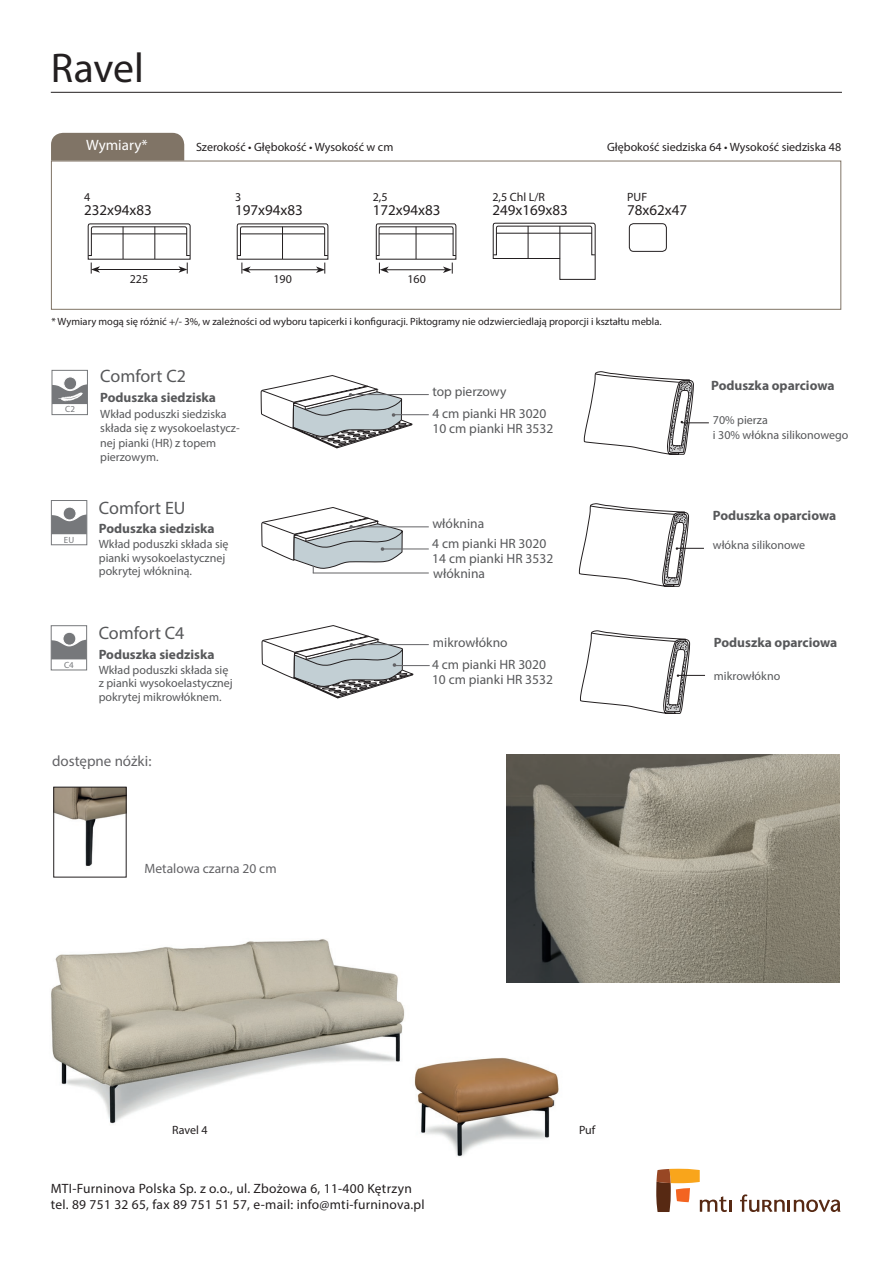
<style>
.page{position:relative;width:893px;height:1263px;background:#fff}
.page>*{position:absolute;margin:0;border:0;box-sizing:border-box;transform-origin:0 0}
.t1{font:41.7px "Myriad Pro";letter-spacing:-.005em;color:#231f20}
.t2{font:18px "Myriad Pro";color:#57585a}
.t3{font:15px "Myriad Pro";color:#231f20}
.t4{font:15px "Myriad Pro";color:#636366}
.t5{font:15px "Myriad Pro";color:#fff}
.t6{font:13.5px/22.6px "Myriad Pro";color:#57585a}
.t7{font:13.5px/16.2px "Myriad Pro";letter-spacing:.02em;color:#231f20}
.t8{font:700 13.5px "Myriad Pro";color:#57585a}
.t9{font:13.5px "Myriad Pro";color:#636366}
.t10{font:12px/13.5px "Myriad Pro";color:#57585a}
.t11{font:12px "Myriad Pro";color:#231f20}
.t12{font:10.5px "Myriad Pro";color:#231f20}
.t13{font:9px "Myriad Pro";color:#76787b}
</style>
<div class="page">
<div style="left:51px;top:625px;width:36px;height:45px;border:1px solid #76787b"></div>
<svg style="left:51px;top:632px;width:36px;height:27px"></svg>
<hr style="left:394px;top:665px;width:36px;height:1px;background:#636366">
<hr style="left:351px;top:644px;width:78px;height:1px;background:#636366">
<hr style="left:51px;top:92px;width:791px;height:1px;background:#231f20">
<div style="left:51px;top:133px;width:133px;height:28px;background:#807466"></div>
<svg style="left:656px;top:1169px;width:76px;height:43px"></svg>
<svg style="left:740px;top:1194px;width:100px;height:18px"></svg>
<div style="left:51px;top:161px;width:790px;height:149px;border:1px solid #807466"></div>
<div style="left:52px;top:370px;width:36px;height:45px;border:1px solid #76787b"></div>
<svg style="left:52px;top:377px;width:35px;height:27px"></svg>
<hr style="left:394px;top:414px;width:35px;height:1px;background:#636366">
<hr style="left:351px;top:394px;width:78px;height:1px;background:#636366">
<div style="left:51px;top:500px;width:36px;height:45px;border:1px solid #76787b"></div>
<svg style="left:51px;top:507px;width:36px;height:27px"></svg>
<svg style="left:579px;top:503px;width:125px;height:84px"></svg>
<svg style="left:580px;top:630px;width:125px;height:84px"></svg>
<svg style="left:583px;top:371px;width:126px;height:84px"></svg>
<hr style="left:382px;top:548px;width:47px;height:1px;background:#636366">
<hr style="left:351px;top:526px;width:78px;height:1px;background:#636366">
<hr style="left:313px;top:572px;width:116px;height:1px;background:#636366">
<svg style="left:261px;top:375px;width:153px;height:324px"></svg>
<img style="left:55px;top:789px;width:70px;height:77px">
<div style="left:53px;top:787px;width:74px;height:90px;border:1px solid #231f20"></div>
<img style="left:51px;top:939px;width:354px;height:185px">
<img style="left:506px;top:755px;width:333px;height:227px">
<img style="left:404px;top:1046px;width:155px;height:111px">
<svg style="left:87px;top:223px;width:104px;height:51px"></svg>
<hr style="left:91px;top:233px;width:96px;height:1px;background:#231f20">
<hr style="left:123px;top:227px;width:1px;height:32px;background:#231f20">
<hr style="left:154px;top:227px;width:1px;height:32px;background:#231f20">
<svg style="left:492px;top:222px;width:104px;height:58px"></svg>
<hr style="left:496px;top:233px;width:96px;height:1px;background:#231f20">
<hr style="left:528px;top:226px;width:1px;height:32px;background:#231f20">
<hr style="left:559px;top:226px;width:1px;height:32px;background:#231f20">
<svg style="left:236px;top:223px;width:93px;height:51px"></svg>
<svg style="left:375px;top:223px;width:82px;height:51px"></svg>
<hr style="left:240px;top:233px;width:85px;height:1px;background:#231f20">
<hr style="left:379px;top:233px;width:74px;height:1px;background:#231f20">
<hr style="left:282px;top:227px;width:1px;height:32px;background:#231f20">
<hr style="left:416px;top:227px;width:1px;height:32px;background:#231f20">
<div style="left:629px;top:223px;width:38px;height:29px;border:1px solid #231f20;border-radius:4px"></div>
<h1 class="t1" style="left:51px;top:43px;width:95px">Ravel</h1>
<p class="t5" style="left:86px;top:136px;width:63px">Wymiary*</p>
<p class="t11" style="left:196px;top:140px;width:199px">Szerokość • Głębokość • Wysokość w cm</p>
<p class="t11" style="left:607px;top:140px;width:235px">Głębokość siedziska 64 • Wysokość siedziska 48</p>
<p class="t11" style="left:84px;top:190px;width:8px">4</p>
<p class="t11" style="left:235px;top:190px;width:8px">3</p>
<p class="t11" style="left:373px;top:190px;width:16px">2,5</p>
<p class="t11" style="left:492px;top:190px;width:54px">2,5 Chl L/R</p>
<p class="t11" style="left:627px;top:190px;width:21px">PUF</p>
<p class="t3" style="left:84px;top:201px;width:69px">232x94x83</p>
<p class="t3" style="left:235px;top:201px;width:69px">197x94x83</p>
<p class="t3" style="left:373px;top:201px;width:69px">172x94x83</p>
<p class="t3" style="left:492px;top:201px;width:77px">249x169x83</p>
<p class="t3" style="left:627px;top:201px;width:62px">78x62x47</p>
<p class="t11" style="left:130px;top:271px;width:20px">225</p>
<p class="t11" style="left:273px;top:271px;width:20px">190</p>
<p class="t11" style="left:407px;top:271px;width:20px">160</p>
<p class="t12" style="left:51px;top:315px;width:612px">* Wymiary mogą się różnić +/- 3%, w zależności od wyboru tapicerki i konfiguracji. Piktogramy nie odzwierciedlają proporcji i kształtu mebla.</p>
<p class="t13" style="left:65px;top:404px;width:11px">C2</p>
<h2 class="t2" style="left:100px;top:365px;width:87px">Comfort C2</h2>
<p class="t8" style="left:100px;top:389px;width:117px">Poduszka siedziska</p>
<p class="t10" style="left:100px;top:406px;width:141px;line-height:14.4px">Wkład poduszki siedziska składa się z wysokoelastycz&shy;nej pianki (HR) z topem pierzowym.</p>
<p class="t6" style="left:432px;top:380px;width:116px;line-height:22px">top pierzowy<br>4 cm pianki HR 3020</p>
<p class="t6" style="left:432px;top:417px;width:122px">10 cm pianki HR 3532</p>
<p class="t8" style="left:711px;top:376px;width:125px">Poduszka oparciowa</p>
<p class="t10" style="left:713px;top:413px;width:137px;line-height:15px">70% pierza<br>i 30% włókna silikonowego</p>
<p class="t13" style="left:64px;top:534px;width:12px">EU</p>
<p class="t13" style="left:64px;top:660px;width:11px">C4</p>
<h2 class="t2" style="left:99px;top:497px;width:88px">Comfort EU</h2>
<p class="t8" style="left:99px;top:520px;width:117px">Poduszka siedziska</p>
<p class="t10" style="left:99px;top:537px;width:131px">Wkład poduszki składa się pianki wysokoelastycznej pokrytej włókniną.</p>
<p class="t10" style="left:713px;top:538px;width:94px">włókna silikonowe</p>
<p class="t8" style="left:713px;top:507px;width:125px">Poduszka oparciowa</p>
<p class="t6" style="left:432px;top:513px;width:116px;line-height:20.1px">włóknina<br>4 cm pianki HR 3020</p>
<p class="t6" style="left:432px;top:551px;width:122px;line-height:14.7px">14 cm pianki HR 3532 włóknina</p>
<h2 class="t2" style="left:99px;top:622px;width:87px">Comfort C4</h2>
<p class="t8" style="left:99px;top:645px;width:117px">Poduszka siedziska</p>
<p class="t10" style="left:99px;top:663px;width:136px">Wkład poduszki składa się z pianki wysokoelastycznej pokrytej mikrowłóknem.</p>
<p class="t6" style="left:432px;top:631px;width:116px">mikrowłókno<br>4 cm pianki HR 3020</p>
<p class="t6" style="left:432px;top:668px;width:122px">10 cm pianki HR 3532</p>
<p class="t8" style="left:714px;top:634px;width:125px">Poduszka oparciowa</p>
<p class="t10" style="left:714px;top:669px;width:68px">mikrowłókno</p>
<p class="t4" style="left:52px;top:752px;width:101px">dostępne nóżki:</p>
<p class="t9" style="left:144px;top:860px;width:134px">Metalowa czarna 20 cm</p>
<p class="t11" style="left:172px;top:1123px;width:37px">Ravel 4</p>
<p class="t11" style="left:579px;top:1123px;width:18px">Puf</p>
<p class="t7" style="left:51px;top:1180px;width:375px">MTI-Furninova Polska Sp. z o.o., ul. Zbożowa 6, 11-400 Kętrzyn tel. 89 751 32 65, fax 89 751 51 57, e-mail: info@mti-furninova.pl</p>
</div>
